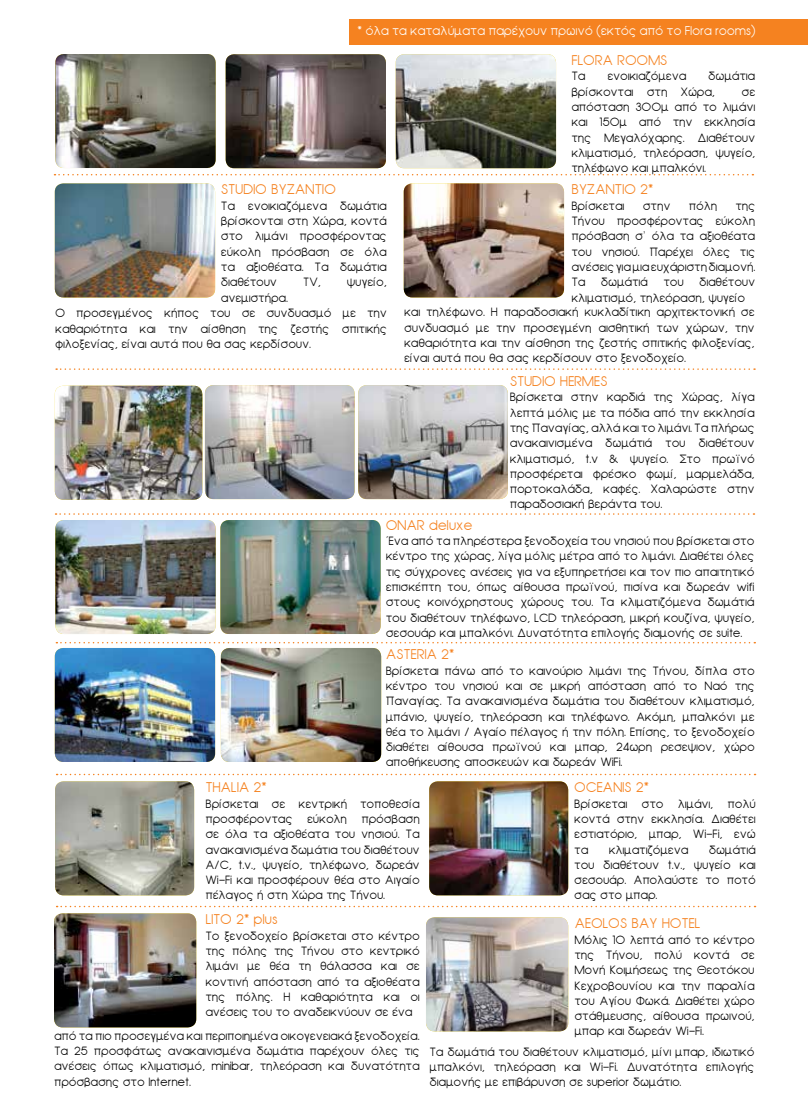
<style>
.page{position:relative;width:808px;height:1106px;background:#fff}
.page>*{position:absolute;margin:0;border:0;box-sizing:border-box;transform-origin:0 0}
.t1{font:15px "PA Arc Light";color:#f58220}
.t2{font:13.5px "PA Arc Light";color:#fff}
.t3{font:12.75px/15.3px "PA Arc Light";color:#000;text-align:justify}
</style>
<div class="page">
<img style="left:55px;top:183px;width:160px;height:114px">
<img style="left:55px;top:386px;width:147px;height:114px">
<img style="left:55px;top:648px;width:160px;height:114px">
<svg style="left:56px;top:368px;width:699px;height:2px"></svg>
<svg style="left:56px;top:642px;width:699px;height:1px"></svg>
<svg style="left:57px;top:773px;width:698px;height:2px"></svg>
<svg style="left:56px;top:513px;width:698px;height:2px"></svg>
<svg style="left:57px;top:905px;width:698px;height:2px"></svg>
<svg style="left:54px;top:174px;width:699px;height:1px"></svg>
<img style="left:55px;top:781px;width:139px;height:114px">
<img style="left:221px;top:648px;width:160px;height:114px">
<div style="left:349px;top:19px;width:459px;height:25px;background:#f58220"></div>
<img style="left:404px;top:183px;width:160px;height:114px">
<img style="left:205px;top:385px;width:150px;height:114px">
<img style="left:358px;top:385px;width:150px;height:114px">
<img style="left:429px;top:781px;width:139px;height:114px">
<img style="left:55px;top:520px;width:161px;height:114px">
<img style="left:220px;top:520px;width:161px;height:114px">
<img style="left:54px;top:913px;width:142px;height:114px">
<img style="left:426px;top:917px;width:142px;height:114px">
<img style="left:55px;top:54px;width:161px;height:114px">
<img style="left:226px;top:54px;width:160px;height:114px">
<img style="left:396px;top:54px;width:160px;height:114px">
<p class="t2" style="left:357px;top:23px;width:400px">* όλα τα καταλύματα παρέχουν πρωινό (εκτός από το Flora rooms)</p>
<p class="t1" style="left:221px;top:181px;width:116px">STUDIO ΒΥΖΑΝΤΙΟ</p>
<p class="t3" style="left:221px;top:197px;width:167px">Τα ενοικιαζόμενα δωμάτια βρίσκονται στη Χώρα, κοντά στο λιμάνι προσφέροντας εύκολη πρόσβαση σε όλα τα αξιοθέατα. Τα δωμάτια διαθέτουν</p>
<p class="t3" style="left:303px;top:274px;width:19px">TV,</p>
<p class="t3" style="left:346px;top:274px;width:41px">ψυγείο,</p>
<p class="t3" style="left:221px;top:289px;width:68px">ανεμιστήρα.</p>
<p class="t3" style="left:55px;top:305px;width:333px">Ο προσεγμένος κήπος του σε συνδυασμό με την καθαριότητα και την αίσθηση της ζεστής σπιτικής φιλοξενίας, είναι αυτά που θα σας κερδίσουν.</p>
<p class="t1" style="left:571px;top:52px;width:97px">FLORA ROOMS</p>
<p class="t3" style="left:571px;top:68px;width:15px">Τα</p>
<p class="t3" style="left:607px;top:68px;width:80px">ενοικιαζόμενα</p>
<p class="t3" style="left:571px;top:68px;width:185px;text-indent:137px">δωμάτια βρίσκονται στη Χώρα,</p>
<p class="t3" style="left:571px;top:84px;width:185px;text-indent:170px">σε απόσταση 300μ από το λιμάνι και 150μ από την εκκλησία της Μεγαλόχαρης. Διαθέτουν κλιματισμό, τηλεόραση, ψυγείο, τηλέφωνο και μπαλκόνι.</p>
<p class="t1" style="left:571px;top:181px;width:83px">ΒΥΖΑΝΤΙΟ 2*</p>
<p class="t3" style="left:571px;top:197px;width:54px">Βρίσκεται</p>
<p class="t3" style="left:642px;top:197px;width:29px">στην</p>
<p class="t3" style="left:688px;top:197px;width:29px">πόλη</p>
<p class="t3" style="left:735px;top:197px;width:21px">της</p>
<p class="t3" style="left:571px;top:213px;width:185px">Τήνου προσφέροντας εύκολη</p>
<p class="t3" style="left:571px;top:228px;width:185px">πρόσβαση σ’ όλα τα αξιοθέατα</p>
<p class="t3" style="left:571px;top:243px;width:185px">του νησιού. Παρέχει όλες τις</p>
<p class="t3" style="left:571px;top:259px;width:185px">ανέσεις για μια ευχάριστη διαμονή.</p>
<p class="t3" style="left:571px;top:274px;width:185px">Τα δωμάτιά του διαθέτουν</p>
<p class="t3" style="left:571px;top:289px;width:175px">κλιματισμό, τηλεόραση, ψυγείο</p>
<p class="t3" style="left:404px;top:304px;width:352px">και τηλέφωνο. Η παραδοσιακή κυκλαδίτικη αρχιτεκτονική σε</p>
<p class="t3" style="left:404px;top:319px;width:352px">συνδυασμό με την προσεγμένη αισθητική των χώρων, την</p>
<p class="t3" style="left:404px;top:335px;width:352px">καθαριότητα και την αίσθηση της ζεστής σπιτικής φιλοξενίας,</p>
<p class="t3" style="left:404px;top:350px;width:283px">είναι αυτά που θα σας κερδίσουν στο ξενοδοχείο.</p>
<p class="t1" style="left:509px;top:372px;width:99px">STUDIO HERMES</p>
<p class="t3" style="left:509px;top:389px;width:246px">Βρίσκεται στην καρδιά της Χώρας, λίγα λεπτά μόλις με τα πόδια από την εκκλησία της Παναγίας, αλλά και το λιμάνι. Τα πλήρως ανακαινισμένα δωμάτιά του διαθέτουν κλιματισμό, t.v &amp; ψυγείο. Στο πρωϊνό προσφέρεται φρέσκο φωμί, μαρμελάδα, πορτοκαλάδα, καφές. Χαλαρώστε στην παραδοσιακή βεράντα του.</p>
<p class="t1" style="left:385px;top:516px;width:88px">ONAR deluxe</p>
<p class="t3" style="left:385px;top:533px;width:370px">Ένα από τα πληρέστερα ξενοδοχεία του νησιού που βρίσκεται στο κέντρο της χώρας, λίγα μόλις μέτρα από το λιμάνι. Διαθέτει όλες τις σύγχρονες ανέσεις για να εξυπηρετήσει και τον πιο απαιτητικό επισκέπτη του, όπως αίθουσα πρωϊνού, πισίνα και δωρεάν wifi στους κοινόχρηστους χώρους του. Τα κλιματιζόμενα δωμάτιά του διαθέτουν τηλέφωνο, LCD τηλεόραση, μικρή κουζίνα, ψυγείο, σεσουάρ και μπαλκόνι. Δυνατότητα επιλογής διαμονής σε suite.</p>
<p class="t1" style="left:385px;top:645px;width:70px">ASTERIA 2*</p>
<p class="t3" style="left:385px;top:662px;width:370px">Βρίσκεται πάνω από το καινούριο λιμάνι της Τήνου, δίπλα στο κέντρο του νησιού και σε μικρή απόσταση από το Ναό της Παναγίας. Τα ανακαινισμένα δωμάτια του διαθέτουν κλιματισμό, μπάνιο, ψυγείο, τηλεόραση και τηλέφωνο. Ακόμη, μπαλκόνι με θέα το λιμάνι / Αγαίο πέλαγος ή την πόλη. Επίσης, το ξενοδοχείο διαθέτει αίθουσα πρωϊνού και μπαρ, 24ωρη ρεσεψιον, χώρο αποθήκευσης αποσκευών και δωρεάν WiFi.</p>
<p class="t1" style="left:205px;top:778px;width:63px">THALIA 2*</p>
<p class="t3" style="left:205px;top:795px;width:216px">Βρίσκεται σε κεντρική τοποθεσία προσφέροντας εύκολη πρόσβαση σε όλα τα αξιοθέατα του νησιού. Τα ανακαινισμένα δωμάτια του διαθέτουν A/C, t.v., ψυγείο, τηλέφωνο, δωρεάν Wi-Fi και προσφέρουν θέα στο Αιγαίο πέλαγος ή στη Χώρα της Τήνου.</p>
<p class="t1" style="left:205px;top:910px;width:74px">LITO 2* plus</p>
<p class="t3" style="left:205px;top:927px;width:216px">Το ξενοδοχείο βρίσκεται στο κέντρο της πόλης της Τήνου στο κεντρικό λιμάνι με θέα τη θάλασσα και σε κοντινή απόσταση από τα αξιοθέατα της πόλης. Η καθαριότητα και οι ανέσεις του το αναδεικνύουν σε ένα</p>
<p class="t3" style="left:54px;top:1027px;width:367px">από τα πιο προσεγμένα και περιποιημένα οικογενειακά ξενοδοχεία.<br>Τα 25 προσφάτως ανακαινισμένα δωμάτια παρέχουν όλες τις ανέσεις όπως κλιματισμό, minibar, τηλεόραση και δυνατότητα πρόσβασης στο Internet.</p>
<p class="t1" style="left:574px;top:778px;width:76px">OCEANIS 2*</p>
<p class="t3" style="left:574px;top:795px;width:183px">Βρίσκεται στο λιμάνι, πολύ κοντά στην εκκλησία. Διαθέτει εστιατόριο, μπαρ, Wi-Fi, ενώ τα</p>
<p class="t3" style="left:574px;top:841px;width:183px;text-indent:134px">δωμάτιά του διαθέτουν t.v., ψυγείο και σεσουάρ. Απολαύστε το ποτό σας στο μπαρ.</p>
<p class="t3" style="left:608px;top:841px;width:81px">κλιματιζόμενα</p>
<p class="t1" style="left:574px;top:914px;width:127px">AEOLOS BAY HOTEL</p>
<p class="t3" style="left:574px;top:931px;width:182px">Μόλις 10 λεπτά από το κέντρο της Τήνου, πολύ κοντά σε Μονή Κοιμήσεως της Θεοτόκου Κεχροβουνίου και την παραλία του Αγίου Φωκά. Διαθέτει χώρο στάθμευσης, αίθουσα πρωινού, μπαρ και δωρεάν Wi-Fi.</p>
<p class="t3" style="left:429px;top:1043px;width:326px">Τα δωμάτιά του διαθέτουν κλιματισμό, μίνι μπαρ, ιδιωτικό μπαλκόνι, τηλεόραση και Wi-Fi. Δυνατότητα επιλογής διαμονής με επιβάρυνση σε superior δωμάτιο.</p>
</div>
